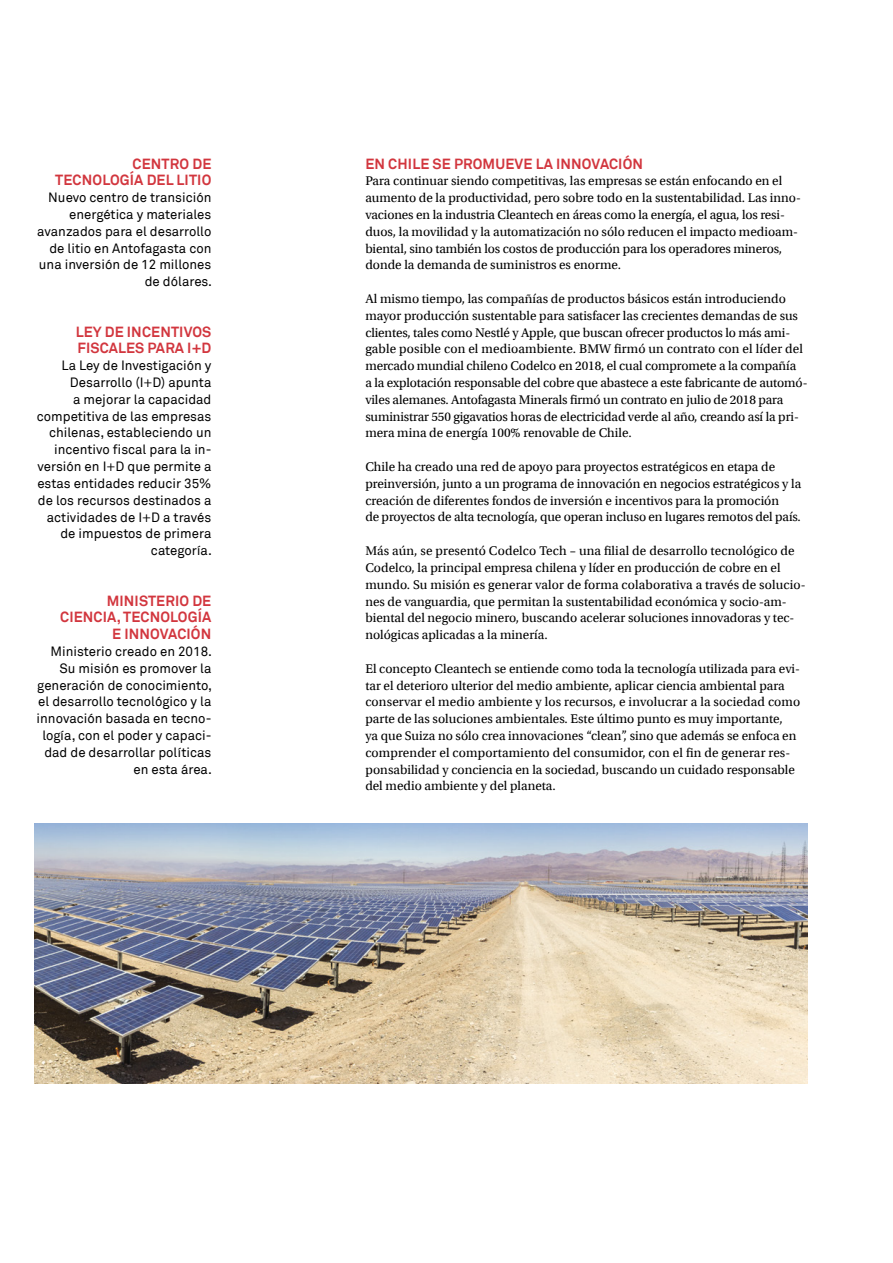
<style>
.page{position:relative;width:893px;height:1263px;background:#fff}
.page>*{position:absolute;margin:0;border:0;box-sizing:border-box;transform-origin:0 0}
.t1{font:14.4px/16.8px "Akkurat S GE Bold";letter-spacing:.01em;color:#d2363e;text-align:right}
.t2{font:13.2px/16.8px "Utopia S GE Regular";color:#000}
.t3{font:13.2px/16.8px "Akkurat S GE Regular";color:#000;text-align:right}
</style>
<div class="page">
<img style="left:34px;top:824px;width:774px;height:259px">
<p class="t1" style="left:55px;top:155px;width:158px">CENTRO DE<br>TECNOLOGÍA DEL LITIO</p>
<p class="t3" style="left:37px;top:189px;width:176px">Nuevo centro de transición energética y materiales avanzados para el desarrollo de litio en Antofagasta con una inversión de 12 millones de dólares.</p>
<p class="t1" style="left:76px;top:323px;width:137px;text-align:left">LEY DE INCENTIVOS<br>FISCALES PARA I+D</p>
<p class="t3" style="left:37px;top:357px;width:177px">La Ley de Investigación y<br>Desarrollo (I+D) apunta<br>a mejorar la capacidad competitiva de las empresas chilenas, estableciendo un incentivo fiscal para la in&shy;versión en I+D que permite a estas entidades reducir 35% de los recursos destinados a actividades de I+D a través de impuestos de primera categoría.</p>
<p class="t1" style="left:60px;top:592px;width:153px">MINISTERIO DE<br>CIENCIA, TECNOLOGÍA<br>E INNOVACIÓN</p>
<p class="t3" style="left:37px;top:642px;width:177px">Ministerio creado en 2018.<br>Su misión es promover la generación de conocimiento, el desarrollo tecnológico y la innovación basada en tecno&shy;logía, con el poder y capaci&shy;dad de desarrollar políticas en esta área.</p>
<p class="t1" style="left:365px;top:155px;width:279px">EN CHILE SE PROMUEVE LA INNOVACIÓN</p>
<p class="t2" style="left:365px;top:172px;width:437px">Para continuar siendo competitivas, las empresas se están enfocando en el aumento de la productividad, pero sobre todo en la sustentabilidad. Las inno&shy;vaciones en la industria Cleantech en áreas como la energía, el agua, los resi&shy;duos, la movilidad y la automatización no sólo reducen el impacto medioam&shy;biental, sino también los costos de producción para los operadores mineros, donde la demanda de suministros es enorme.</p>
<p class="t2" style="left:365px;top:289px;width:444px">Al mismo tiempo, las compañías de productos básicos están introduciendo mayor producción sustentable para satisfacer las crecientes demandas de sus clientes, tales como Nestlé y Apple, que buscan ofrecer productos lo más ami&shy;gable posible con el medioambiente. BMW firmó un contrato con el líder del mercado mundial chileno Codelco en 2018, el cual compromete a la compañía<br>a la explotación responsable del cobre que abastece a este fabricante de automó&shy;viles alemanes. Antofagasta Minerals firmó un contrato en julio de 2018 para suministrar 550 gigavatios horas de electricidad verde al año, creando así la pri&shy;mera mina de energía 100% renovable de Chile.</p>
<p class="t2" style="left:365px;top:457px;width:437px">Chile ha creado una red de apoyo para proyectos estratégicos en etapa de preinversión, junto a un programa de innovación en negocios estratégicos y la creación de diferentes fondos de inversión e incentivos para la promoción<br>de proyectos de alta tecnología, que operan incluso en lugares remotos del país.</p>
<p class="t2" style="left:365px;top:541px;width:442px">Más aún, se presentó Codelco Tech – una filial de desarrollo tecnológico de Codelco, la principal empresa chilena y líder en producción de cobre en el mundo. Su misión es generar valor de forma colaborativa a través de solucio&shy;nes de vanguardia, que permitan la sustentabilidad económica y socio-am&shy;biental del negocio minero, buscando acelerar soluciones innovadoras y tec&shy;nológicas aplicadas a la minería.</p>
<p class="t2" style="left:365px;top:659px;width:436px">El concepto Cleantech se entiende como toda la tecnología utilizada para evi&shy;tar el deterioro ulterior del medio ambiente, aplicar ciencia ambiental para conservar el medio ambiente y los recursos, e involucrar a la sociedad como parte de las soluciones ambientales. Este último punto es muy importante,<br>ya que Suiza no sólo crea innovaciones “clean”, sino que además se enfoca en comprender el comportamiento del consumidor, con el fin de generar res&shy;ponsabilidad y conciencia en la sociedad, buscando un cuidado responsable del medio ambiente y del planeta.</p>
</div>
